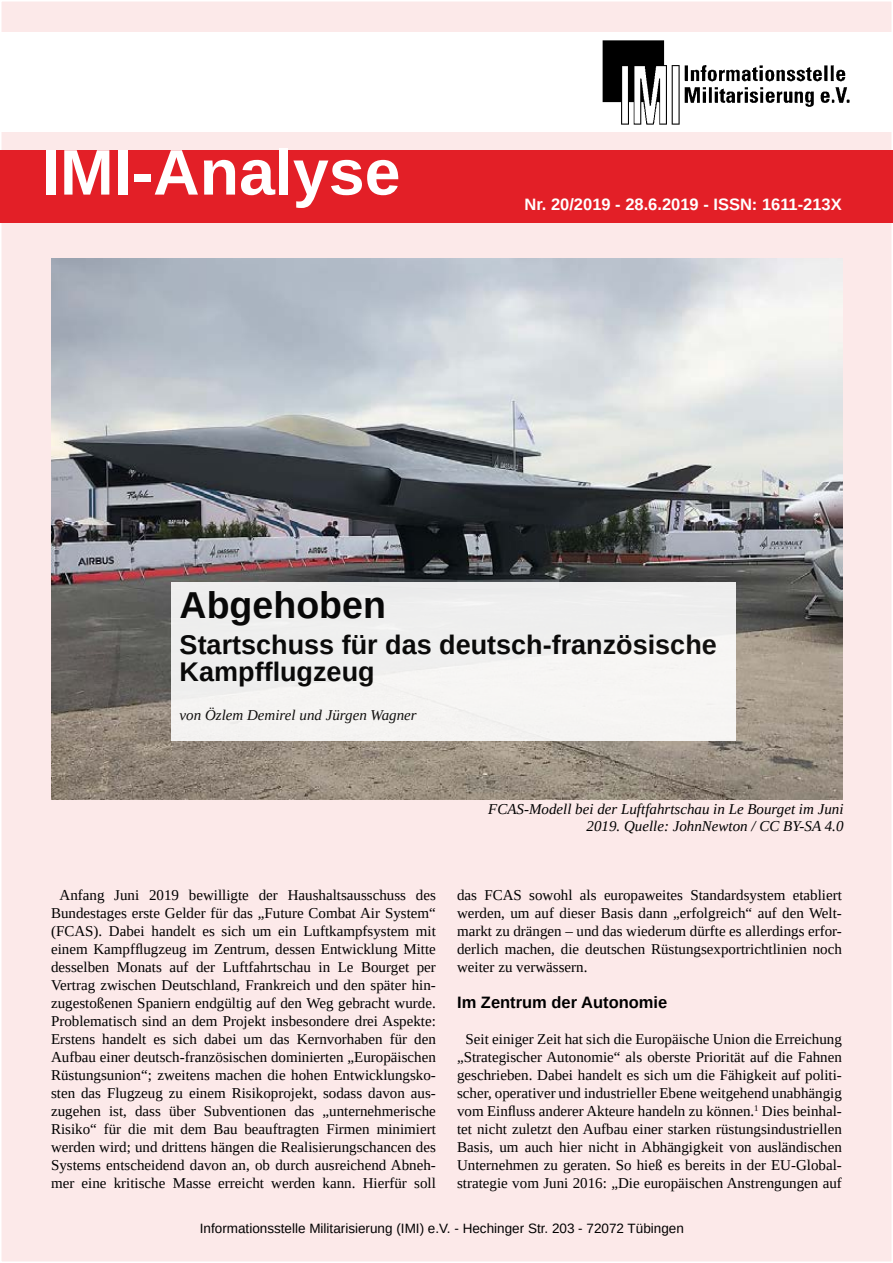
<style>
.page{position:relative;width:893px;height:1263px;background:#fff}
.page>*{position:absolute;margin:0;border:0;box-sizing:border-box;transform-origin:0 0}
.t1{font:700 64.5px "Liberation Sans";color:#fff}
.t2{font:700 37.5px "Liberation Sans";color:#000}
.t3{font:700 27px/27px "Liberation Sans";color:#000}
.t4{font:700 16.5px "Liberation Sans";color:#fff}
.t5{font:700 16.5px "Liberation Sans";color:#000}
.t6{font:15px/18px "Liberation Serif";color:#000;text-align:center}
.t7{font:italic 15px/16.5px "Liberation Serif";color:#000;text-align:right}
.t8{font:13.5px "Liberation Sans";color:#000}
</style>
<div class="page">
<div style="left:0;top:0;width:893px;height:1263px;background:#fce9e9;border:2px solid #fff"></div>
<div style="left:0;top:32px;width:893px;height:100px;background:#fff"></div>
<div style="left:0;top:150px;width:893px;height:73px;background:#e31f27"></div>
<img style="left:602px;top:40px;width:248px;height:85px">
<img style="left:52px;top:258px;width:790px;height:541px">
<div style="left:171px;top:583px;width:565px;height:158px;background:#f0f0ef"></div>
<h1 class="t1" style="left:42px;top:128px;width:360px">IMI-Analyse</h1>
<p class="t4" style="left:524px;top:193px;width:319px">Nr. 20/2019 - 28.6.2019 - ISSN: 1611-213X</p>
<h2 class="t2" style="left:180px;top:580px;width:208px">Abgehoben</h2>
<h3 class="t3" style="left:180px;top:631px;width:539px">Startschuss für das deutsch-französische<br>Kampfflugzeug</h3>
<p class="t7" style="left:180px;top:707px;width:239px">von Özlem Demirel und Jürgen Wagner</p>
<p class="t7" style="left:488px;top:801px;width:357px">FCAS-Modell bei der Luftfahrtschau in Le Bourget im Juni<br>2019. Quelle: JohnNewton / CC BY-SA 4.0</p>
<p class="t6" style="left:51px;top:886px;width:386px">Anfang Juni 2019 bewilligte der Haushaltsausschuss des Bundestages erste Gelder für das „Future Combat Air System“ (FCAS). Dabei handelt es sich um ein Luftkampfsystem mit einem Kampfflugzeug im Zentrum, dessen Entwicklung Mitte desselben Monats auf der Luftfahrtschau in Le Bourget per Vertrag zwischen Deutschland, Frankreich und den später hin&shy;zugestoßenen Spaniern endgültig auf den Weg gebracht wurde.<br>Problematisch sind an dem Projekt insbesondere drei Aspekte:<br>Erstens handelt es sich dabei um das Kernvorhaben für den Aufbau einer deutsch-französischen dominierten „Europäischen Rüstungsunion“; zweitens machen die hohen Entwicklungsko&shy;sten das Flugzeug zu einem Risikoprojekt, sodass davon aus&shy;zugehen ist, dass über Subventionen das „unternehmerische Risiko“ für die mit dem Bau beauftragten Firmen minimiert werden wird; und drittens hängen die Realisierungschancen des Systems entscheidend davon an, ob durch ausreichend Abneh&shy;mer eine kritische Masse erreicht werden kann. Hierfür soll</p>
<p class="t6" style="left:457px;top:886px;width:386px;text-align:justify">das FCAS sowohl als europaweites Standardsystem etabliert werden, um auf dieser Basis dann „erfolgreich“ auf den Welt&shy;markt zu drängen – und das wiederum dürfte es allerdings erfor&shy;derlich machen, die deutschen Rüstungsexportrichtlinien noch weiter zu verwässern.</p>
<p class="t5" style="left:457px;top:991px;width:212px">Im Zentrum der Autonomie</p>
<p class="t6" style="left:457px;top:1030px;width:386px">Seit einiger Zeit hat sich die Europäische Union die Erreichung „Strategischer Autonomie“ als oberste Priorität auf die Fahnen geschrieben. Dabei handelt es sich um die Fähigkeit auf politi&shy;scher, operativer und industrieller Ebene weitgehend unabhängig vom Einfluss anderer Akteure handeln zu können.<sup>1</sup> Dies beinhal&shy;tet nicht zuletzt den Aufbau einer starken rüstungsindustriellen Basis, um auch hier nicht in Abhängigkeit von ausländischen Unternehmen zu geraten. So hieß es bereits in der EU-Global&shy;strategie vom Juni 2016: „Die europäischen Anstrengungen auf</p>
<p class="t8" style="left:200px;top:1220px;width:485px">Informationsstelle Militarisierung (IMI) e.V. - Hechinger Str. 203 - 72072 Tübingen</p>
</div>
